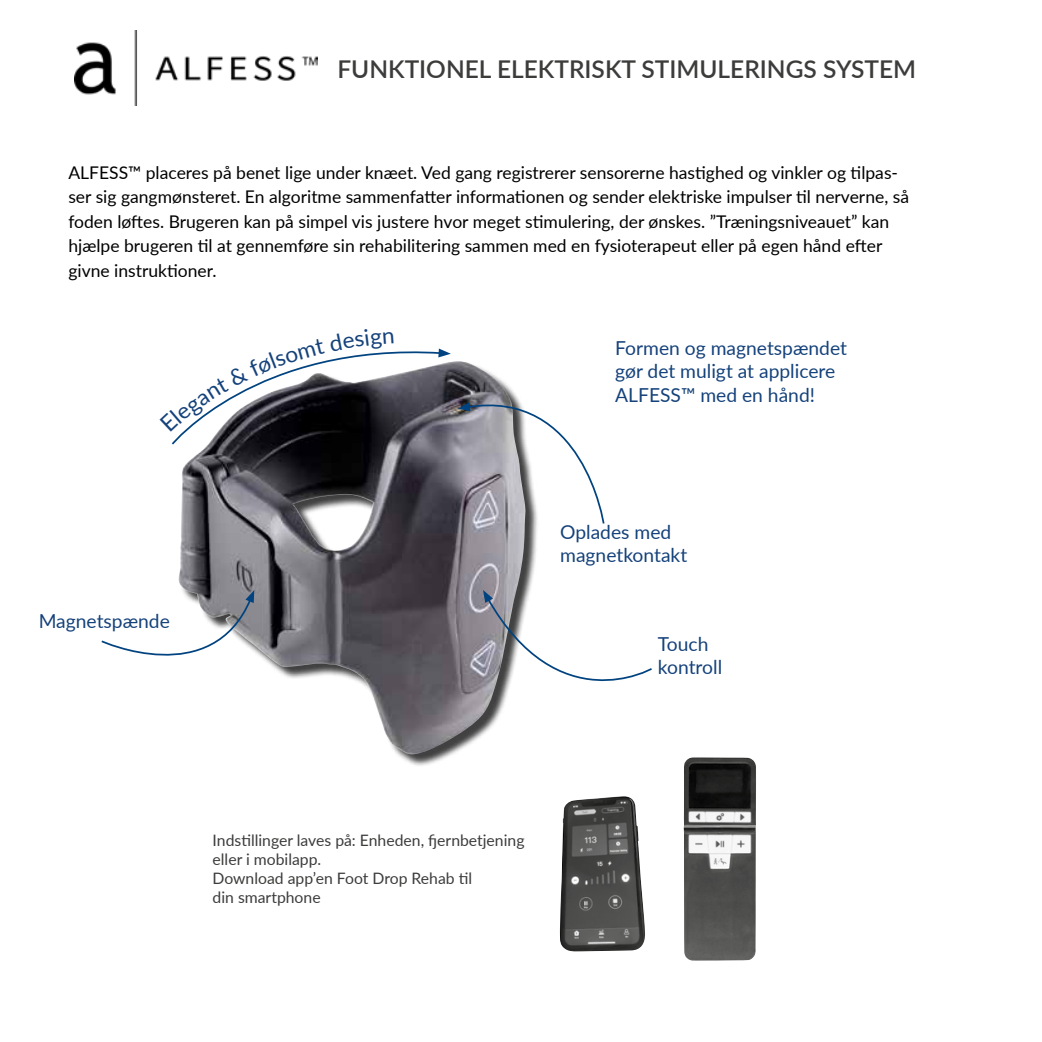
<style>
.page{position:relative;width:1042px;height:1042px;background:#fff}
.page>*{position:absolute;margin:0;border:0;box-sizing:border-box;transform-origin:0 0}
.t1{font:600 24.5px "Lato";color:#3c3c3b}
.t2{font:19.25px/23.1px "Lato";color:#15427b}
.t3{font:17.5px/24.5px "Lato";color:#000}
.t4{font:15.75px/18.9px "Lato";color:#3c3c3b}
</style>
<div class="page">
<div style="left:180px;top:363px;width:358px;height:404px;background:#000;opacity:.75"></div>
<img style="left:178px;top:361px;width:348px;height:394px">
<svg style="left:101px;top:590px;width:153px;height:101px"></svg>
<svg style="left:483px;top:590px;width:169px;height:132px"></svg>
<svg style="left:458px;top:388px;width:147px;height:137px"></svg>
<img style="left:74px;top:31px;width:244px;height:74px">
<img style="left:684px;top:757px;width:72px;height:203px">
<img style="left:559px;top:796px;width:86px;height:156px">
<svg style="left:172px;top:348px;width:279px;height:98px"></svg>
<h1 class="t1" style="left:337px;top:51px;width:580px">FUNKTIONEL ELEKTRISKT STIMULERINGS SYSTEM</h1>
<p class="t3" style="left:68px;top:159px;width:842px">ALFESS™ placeres på benet lige under knæet. Ved gang registrerer sensorerne hastighed og vinkler og tilpas&shy;ser sig gangmønsteret. En algoritme sammenfatter informationen og sender elektriske impulser til nerverne, så foden løftes. Brugeren kan på simpel vis justere hvor meget stimulering, der ønskes. ”Træningsniveauet” kan hjælpe brugeren til at gennemføre sin rehabilitering sammen med en fysioterapeut eller på egen hånd efter givne instruktioner.</p>
<p class="t2" style="left:615px;top:336px;width:233px">Formen og magnetspændet gør det muligt at applicere<br>ALFESS™ med en hånd!</p>
<p class="t2" style="left:39px;top:608px;width:133px">Magnetspænde</p>
<p class="t2" style="left:560px;top:520px;width:129px">Oplades med magnetkontakt</p>
<p class="t2" style="left:658px;top:632px;width:66px">Touch kontroll</p>
<p class="t4" style="left:213px;top:830px;width:313px">Indstillinger laves på: Enheden, fjernbetjening eller i mobilapp.<br>Download app’en Foot Drop Rehab til<br>din smartphone</p>
</div>
